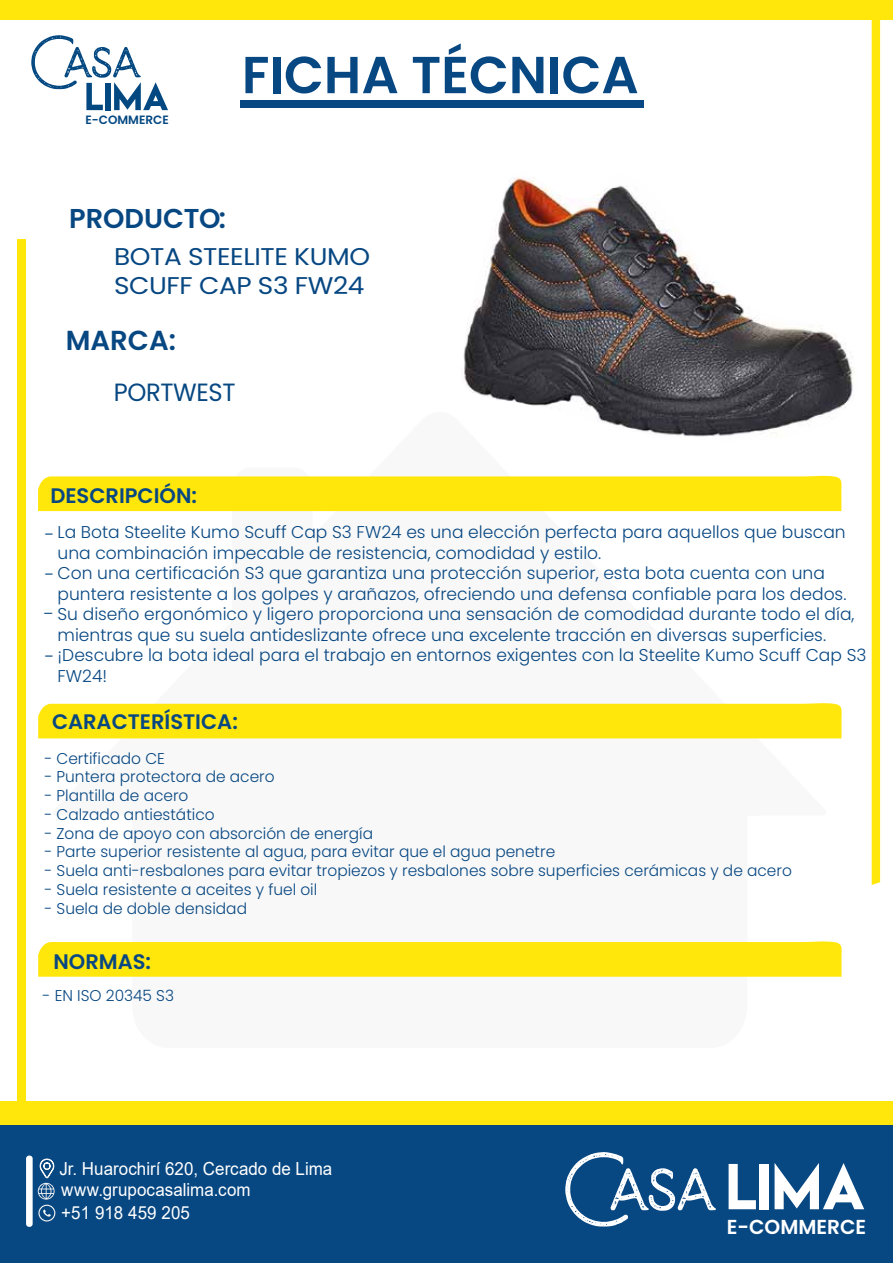
<style>
.page{position:relative;width:893px;height:1263px;background:#fff}
.page>*{position:absolute;margin:0;border:0;box-sizing:border-box;transform-origin:0 0}
.t1{font:600 52.05px "Poppins";color:#074782}
.t2{font:600 27.45px "Poppins";color:#074782}
.t3{font:600 27.3px "Poppins";color:#074782}
.t4{font:24.9px "Poppins";letter-spacing:-.015em;color:#074782}
.t5{font:24.15px/29.1px "Poppins";letter-spacing:-.015em;color:#074782;scale:1.09 1}
.t6{font:600 21px "Poppins";color:#074782}
.t7{font:600 20.25px "Poppins";color:#fff}
.t8{font:300 18.6px "Poppins";color:#074782}
.t9{font:18px/20.7px "Arial";color:#fff;scale:.94 1}
.t10{font:300 17.1px/20.5px "Poppins";color:#074782}
.t11{font:300 15.6px "Poppins";color:#074782}
.t12{font:600 12px "Poppins";color:#034881}
.s1{font-size:18.6px}
.s2{font-size:18px}
</style>
<div class="page">
<div style="left:0;top:1101px;width:893px;height:161px;background:#ffe60b"></div>
<div style="left:0;top:0;width:893px;height:20px;background:#ffe60b"></div>
<div style="left:872px;top:20px;width:8px;height:865px;background:#ffe60b"></div>
<div style="left:17px;top:240px;width:8px;height:950px;background:#ffe60b"></div>
<div style="left:0;top:1125px;width:893px;height:138px;background:#074782"></div>
<svg style="left:43px;top:1209px;width:8px;height:8px"></svg>
<div style="left:38px;top:1205px;width:17px;height:16px;border:1px solid #f6f6f6;border-radius:50%"></div>
<svg style="left:729px;top:1164px;width:27px;height:45px"></svg>
<div style="left:760px;top:1164px;width:9px;height:45px;background:#fff"></div>
<svg style="left:775px;top:1163px;width:89px;height:46px"></svg>
<svg style="left:565px;top:1152px;width:151px;height:74px"></svg>
<div style="left:26px;top:1155px;width:7px;height:72px;background:#fff;border-radius:3px"></div>
<svg style="left:38px;top:1158px;width:17px;height:41px"></svg>
<div style="left:240px;top:100px;width:404px;height:7px;background:#074782"></div>
<svg style="left:31px;top:35px;width:137px;height:75px"></svg>
<div style="left:38px;top:475px;width:804px;height:36px;background:#ffe60b"></div>
<div style="left:38px;top:703px;width:804px;height:35px;background:#ffe60b"></div>
<svg style="left:38px;top:941px;width:804px;height:36px;background:#fee614"></svg>
<img style="left:463px;top:177px;width:392px;height:260px">
<p class="t12" style="left:86px;top:113px;width:85px">E-COMMERCE</p>
<h1 class="t1" style="left:242px;top:45px;width:398px">FICHA TÉCNICA</h1>
<h3 class="t3" style="left:69px;top:203px;width:158px">PRODUCTO:</h3>
<h3 class="t5" style="left:114px;top:242px;width:236px">BOTA STEELITE KUMO<br>SCUFF CAP S3 FW24</h3>
<h2 class="t2" style="left:66px;top:324px;width:112px">MARCA:</h2>
<h3 class="t4" style="left:114px;top:378px;width:123px">PORTWEST</h3>
<p class="t6" style="left:50px;top:484px;width:148px">DESCRIPCIÓN:</p>
<p class="t10" style="left:58px;top:522px;width:790px">La Bota Steelite Kumo Scuff Cap S3 FW24 es una elección perfecta para aquellos que buscan una combinación impecable de resistencia, comodidad y estilo.</p>
<p class="t10" style="left:58px;top:583px;width:790px">puntera resistente a los golpes y arañazos, ofreciendo una defensa confiable para los dedos.</p>
<p class="t10" style="left:58px;top:624px;width:810px">mientras que su suela antideslizante ofrece una excelente tracción en diversas superficies. ¡Descubre la bota ideal para el trabajo en entornos exigentes con la Steelite Kumo Scuff Cap S3<br>FW24!</p>
<p class="t8" style="left:45px;top:523px;width:11px">-</p>
<p class="t10" style="left:45px;top:563px;width:782px"><span class="s1">-</span> Con una certificación S3 que garantiza una protección superior, esta bota cuenta con una</p>
<p class="t10" style="left:44px;top:604px;width:812px"><span class="s2">-</span> Su diseño ergonómico y ligero proporciona una sensación de comodidad durante todo el día,</p>
<p class="t8" style="left:45px;top:646px;width:11px">-</p>
<p class="t6" style="left:52px;top:709px;width:187px">CARACTERÍSTICA:</p>
<p class="t11" style="left:44px;top:749px;width:122px">- Certificado CE</p>
<p class="t11" style="left:44px;top:768px;width:232px">- Puntera protectora de acero</p>
<p class="t11" style="left:44px;top:787px;width:146px">- Plantilla de acero</p>
<p class="t11" style="left:44px;top:805px;width:172px">- Calzado antiestático</p>
<p class="t11" style="left:44px;top:824px;width:330px">- Zona de apoyo con absorción de energía</p>
<p class="t11" style="left:44px;top:843px;width:512px">- Parte superior resistente al agua, para evitar que el agua penetre</p>
<p class="t11" style="left:44px;top:862px;width:749px">- Suela anti-resbalones para evitar tropiezos y resbalones sobre superficies cerámicas y de acero</p>
<p class="t11" style="left:44px;top:880px;width:274px">- Suela resistente a aceites y fuel oil</p>
<p class="t11" style="left:44px;top:899px;width:204px">- Suela de doble densidad</p>
<p class="t6" style="left:54px;top:949px;width:99px">NORMAS:</p>
<p class="t11" style="left:43px;top:986px;width:133px">- EN ISO 20345 S3</p>
<p class="t9" style="left:59px;top:1158px;width:292px">Jr. Huarochirí 620, Cercado de Lima www.grupocasalima.com</p>
<p class="t9" style="left:61px;top:1202px;width:138px">+51 918 459 205</p>
<p class="t7" style="left:727px;top:1215px;width:141px">E-COMMERCE</p>
</div>
